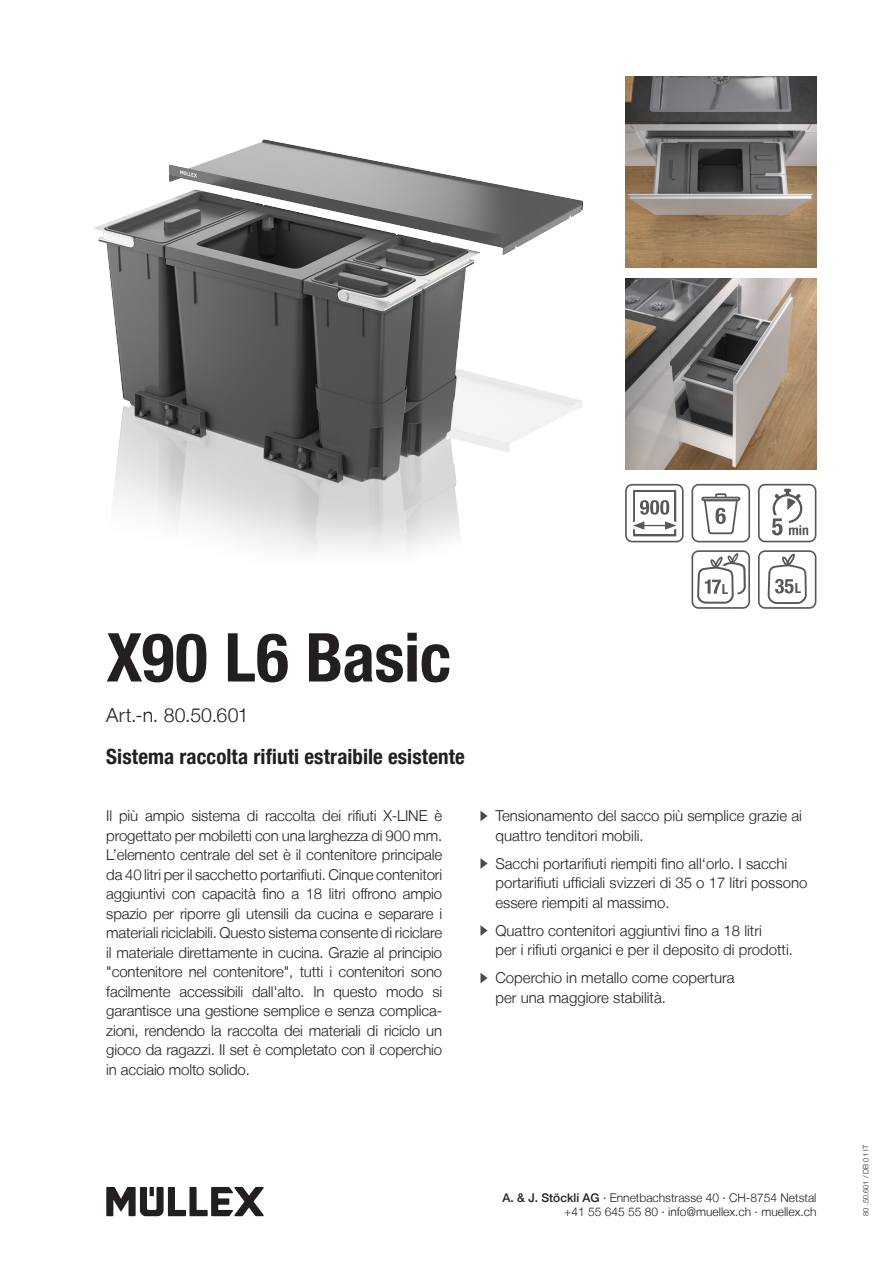
<style>
.page{position:relative;width:893px;height:1263px;background:#fff}
.page>*{position:absolute;margin:0;border:0;box-sizing:border-box;transform-origin:0 0}
.Titel_Bold_Cond_45_4{font:700 condensed 67.5px "Helvetica Neue LT";letter-spacing:-.005em;color:#231f20}
.Untertitel_Bold_Cond{font:700 condensed 21px "Helvetica Neue LT";letter-spacing:.005em;color:#231f20}
.Art__Nr__Light_13_15{font:300 19.5px "Helvetica Neue LT";letter-spacing:.01em;color:#231f20}
.Produktetext_10_13{font:300 15px/19.5px "Helvetica Neue LT";letter-spacing:-.01em;color:#231f20;text-align:justify}
.Aufzaehlungstext_Lig{font:300 15px/19.5px "Helvetica Neue LT";color:#231f20}
.t1{font:700 condensed 13.95px "Helvetica Neue LT Std";color:#57585a}
.Adresse_Light_8_9_6{font:300 12px/14.4px "Helvetica Neue LT";color:#231f20;text-align:right}
.t2{font:300 7.5px "Helvetica Neue LT";color:#231f20}
.s1{font-weight:500}
</style>
<div class="page">
<svg style="left:480px;top:811px;width:8px;height:10px"></svg>
<svg style="left:480px;top:858px;width:8px;height:11px"></svg>
<svg style="left:480px;top:925px;width:8px;height:11px"></svg>
<svg style="left:480px;top:973px;width:8px;height:10px"></svg>
<img style="left:625px;top:77px;width:191px;height:191px">
<img style="left:94px;top:139px;width:490px;height:413px">
<img style="left:625px;top:279px;width:191px;height:191px">
<svg style="left:625px;top:484px;width:59px;height:58px"></svg>
<svg style="left:691px;top:484px;width:59px;height:58px"></svg>
<svg style="left:758px;top:484px;width:58px;height:58px"></svg>
<svg style="left:691px;top:550px;width:59px;height:59px"></svg>
<svg style="left:758px;top:550px;width:58px;height:59px"></svg>
<svg style="left:106px;top:1187px;width:158px;height:29px"></svg>
<p class="Titel_Bold_Cond_45_4" style="left:106px;top:617px;width:346px">X90 L6 Basic</p>
<p class="Art__Nr__Light_13_15" style="left:106px;top:703px;width:144px">Art.-n. 80.50.601</p>
<p class="Untertitel_Bold_Cond" style="left:106px;top:743px;width:360px">Sistema raccolta rifiuti estraibile esistente</p>
<p class="Produktetext_10_13" style="left:106px;top:806px;width:337px">Il più ampio sistema di raccolta dei rifiuti X-LINE è progettato per mobiletti con una larghezza di 900 mm.<br>L’elemento centrale del set è il contenitore principale da 40 litri per il sacchetto portarifiuti. Cinque contenitori aggiuntivi con capacità fino a 18 litri offrono ampio spazio per riporre gli utensili da cucina e separare i materiali riciclabili. Questo sistema consente di riciclare il materiale direttamente in cucina. Grazie al principio "contenitore nel contenitore", tutti i contenitori sono facilmente accessibili dall'alto. In questo modo si garantisce una gestione semplice e senza complica&shy;zioni, rendendo la raccolta dei materiali di riciclo un gioco da ragazzi. Il set è completato con il coperchio in acciaio molto solido.</p>
<p class="t1" style="left:722px;top:580px;width:8px">L</p>
<p class="t1" style="left:795px;top:580px;width:8px">L</p>
<p class="Aufzaehlungstext_Lig" style="left:495px;top:806px;width:308px">Tensionamento del sacco più semplice grazie ai quattro tenditori mobili.</p>
<p class="Aufzaehlungstext_Lig" style="left:495px;top:853px;width:313px">Sacchi portarifiuti riempiti fino all‘orlo. I sacchi portarifiuti ufficiali svizzeri di 35 o 17 litri possono essere riempiti al massimo.</p>
<p class="Aufzaehlungstext_Lig" style="left:495px;top:920px;width:299px">Quattro contenitori aggiuntivi fino a 18 litri<br>per i rifiuti organici e per il deposito di prodotti.</p>
<p class="Aufzaehlungstext_Lig" style="left:495px;top:968px;width:241px">Coperchio in metallo come copertura per una maggiore stabilità.</p>
<p class="Adresse_Light_8_9_6" style="left:503px;top:1190px;width:315px"><span class="s1">A. &amp; J. Stöckli AG</span> · Ennetbachstrasse 40 · CH-8754 Netstal +41 55 645 55 80 · info@muellex.ch · muellex.ch</p>
<p class="t2" style="left:861px;top:1216px;width:73px;rotate:-90deg">80 .50.601 / DB 01 IT</p>
</div>
